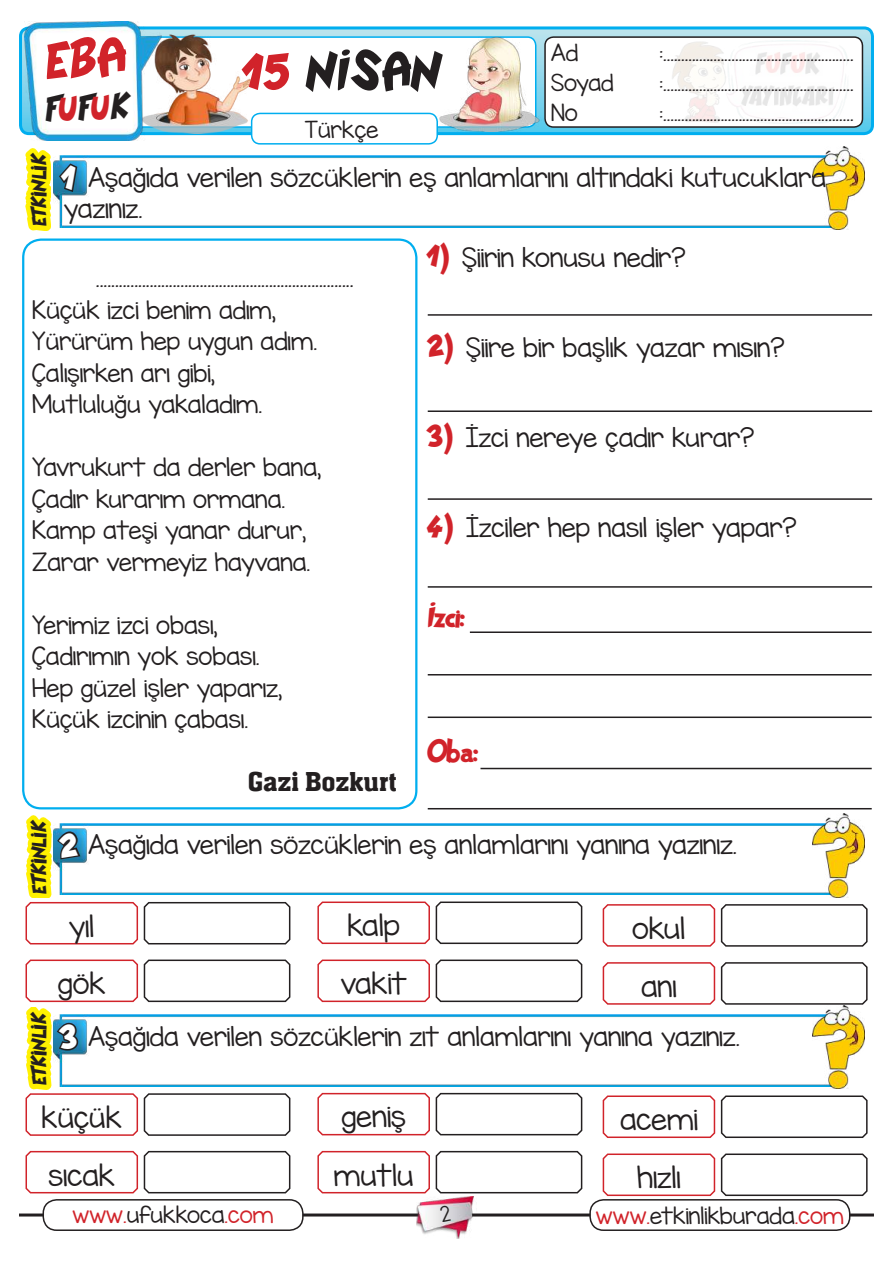
<style>
.page{position:relative;width:893px;height:1263px;background:#fff}
.page>*{position:absolute;margin:0;border:0;box-sizing:border-box;transform-origin:0 0}
.t1{font:54px "Pat Pa Cool";color:#231f20}
.t2{font:36px "Pat Pa Cool";color:#231f20}
.t3{font:36px "Pat Pa Cool";color:#fff}
.t4{font:33px "Pat Pa Cool";color:#d1232a}
.t5{font:27px/58.1px "KG Miss Kindergarten";color:#231f20;text-align:center}
.t6{font:27px "aka Chen";color:#231f20}
.t7{font:24px/31.5px "KG Miss Kindergarten";color:#231f20}
.t8{font:22.5px/31.5px "KG Miss Kindergarten";color:#231f20}
.t9{font:21px "KG Miss Kindergarten";color:#231f20}
.t10{font:21px "Pat Pa Cool";color:#231f20}
.t11{font:21px "KG Miss Kindergarten";color:#d1232a}
.s1{color:#d1232a}
.s2{font-size:30px}
.s3{font-family:"Pat Pa Cool";font-size:33px;color:#d1232a}
.s4{font-family:"Pat Pa Cool";font-size:36px;color:#fff}
.s5{color:#231f20}
</style>
<div class="page">
<svg style="left:22px;top:30px;width:849px;height:104px;background:#9bdaeb"></svg>
<div style="left:19px;top:26px;width:855px;height:109px;border:3px solid #00aeef;border-radius:9px"></div>
<div style="left:132px;top:37px;width:404px;height:90px;background:#fff;border-radius:9px"></div>
<img style="left:162px;top:30px;width:91px;height:104px">
<div style="left:252px;top:113px;width:185px;height:31px;background:#fff;border-radius:9px"></div>
<div style="left:251px;top:113px;width:187px;height:32px;border:2px solid #00aeef;border-radius:9px"></div>
<img style="left:25px;top:21px;width:137px;height:119px">
<div style="left:545px;top:37px;width:317px;height:90px;background:#fff;border-radius:9px"></div>
<div style="left:544px;top:36px;width:319px;height:92px;border:2px solid #231f20;border-radius:9px"></div>
<img style="left:672px;top:40px;width:176px;height:84px">
<img style="left:437px;top:37px;width:107px;height:95px">
<hr style="left:19px;top:1213px;width:855px;height:3px;background:#231f20">
<img style="left:417px;top:1196px;width:59px;height:43px">
<div style="left:43px;top:1200px;width:260px;height:30px;background:#fff;border-radius:14px"></div>
<div style="left:43px;top:1199px;width:261px;height:32px;border:2px solid #231f20;border-radius:14px"></div>
<div style="left:590px;top:1200px;width:260px;height:30px;background:#fff;border-radius:14px"></div>
<div style="left:589px;top:1199px;width:261px;height:32px;border:2px solid #231f20;border-radius:14px"></div>
<img style="left:53px;top:156px;width:759px;height:71px">
<img style="left:812px;top:146px;width:52px;height:83px">
<svg style="left:57px;top:162px;width:22px;height:32px"></svg>
<div style="left:26px;top:148px;width:25px;height:83px;background:#fff101"></div>
<div style="left:22px;top:238px;width:395px;height:571px;border:2px solid #00aeef;border-radius:18px"></div>
<hr style="left:428px;top:314px;width:444px;height:2px;background:#231f20">
<hr style="left:428px;top:410px;width:444px;height:2px;background:#231f20">
<hr style="left:428px;top:498px;width:444px;height:2px;background:#231f20">
<hr style="left:428px;top:586px;width:444px;height:2px;background:#231f20">
<hr style="left:470px;top:631px;width:402px;height:2px;background:#231f20">
<hr style="left:428px;top:674px;width:444px;height:1px;background:#231f20">
<hr style="left:428px;top:716px;width:444px;height:2px;background:#231f20">
<hr style="left:480px;top:768px;width:392px;height:1px;background:#231f20">
<hr style="left:428px;top:808px;width:444px;height:1px;background:#231f20">
<img style="left:53px;top:823px;width:759px;height:72px">
<img style="left:812px;top:814px;width:52px;height:83px">
<svg style="left:55px;top:806px;width:28px;height:55px"></svg>
<div style="left:26px;top:815px;width:25px;height:83px;background:#fff101"></div>
<svg style="left:25px;top:901px;width:266px;height:44px"></svg>
<svg style="left:25px;top:959px;width:266px;height:44px"></svg>
<svg style="left:317px;top:901px;width:266px;height:44px"></svg>
<svg style="left:317px;top:959px;width:266px;height:44px"></svg>
<svg style="left:602px;top:904px;width:266px;height:43px"></svg>
<svg style="left:602px;top:962px;width:266px;height:43px"></svg>
<img style="left:53px;top:1014px;width:759px;height:72px">
<img style="left:812px;top:1005px;width:52px;height:83px">
<svg style="left:55px;top:1020px;width:25px;height:32px"></svg>
<div style="left:26px;top:1007px;width:25px;height:83px;background:#fff101"></div>
<svg style="left:25px;top:1093px;width:266px;height:43px"></svg>
<svg style="left:25px;top:1150px;width:266px;height:44px"></svg>
<svg style="left:317px;top:1092px;width:266px;height:44px"></svg>
<svg style="left:317px;top:1150px;width:266px;height:44px"></svg>
<svg style="left:602px;top:1095px;width:266px;height:43px"></svg>
<svg style="left:602px;top:1153px;width:266px;height:44px"></svg>
<svg style="left:45px;top:33px;width:82px;height:46px"></svg>
<svg style="left:440px;top:1205px;width:11px;height:17px"></svg>
<h2 class="t2" style="left:45px;top:89px;width:87px;rotate:-2deg">F<span class="s1">U</span>F<span class="s1">U</span>K</h2>
<h1 class="t1" style="left:244px;top:41px;width:200px"><span class="s1">15</span> NISAN</h1>
<p class="t9" style="left:305px;top:116px;width:75px">Türkçe</p>
<p class="t9" style="left:551px;top:39px;width:29px">Ad</p>
<p class="t9" style="left:659px;top:39px;width:196px">:.....................................................</p>
<p class="t9" style="left:551px;top:69px;width:64px">Soyad</p>
<p class="t9" style="left:659px;top:69px;width:196px">:.....................................................</p>
<p class="t9" style="left:551px;top:99px;width:28px">No</p>
<p class="t9" style="left:659px;top:99px;width:196px">:.....................................................</p>
<p class="t10" style="left:27px;top:226px;width:76px;rotate:-90deg">ETK<span class="s2">i</span>NL<span class="s2">i</span>K</p>
<h2 class="t3" style="left:62px;top:157px;width:15px">1</h2>
<p class="t7" style="left:64px;top:161px;width:764px;text-indent:25px">Aşağıda verilen sözcüklerin eş anlamlarını altındaki kutucuklara yazınız.</p>
<p class="t7" style="left:428px;top:241px;width:259px"><span class="s3">1)</span> Şiirin konusu nedir?</p>
<p class="t8" style="left:32px;top:263px;width:323px;text-indent:64px">...................................................................<br>Küçük izci benim adım, Yürürüm hep uygun adım.<br>Çalışırken arı gibi,<br>Mutluluğu yakaladım.</p>
<p class="t8" style="left:32px;top:452px;width:291px">Yavrukurt da derler bana,<br>Çadır kurarım ormana.<br>Kamp ateşi yanar durur,<br>Zarar vermeyiz hayvana.</p>
<p class="t8" style="left:32px;top:609px;width:252px">Yerimiz izci obası,<br>Çadırımın yok sobası.<br>Hep güzel işler yaparız,<br>Küçük izcinin çabası.</p>
<p class="t6" style="left:248px;top:769px;width:150px">Gazi Bozkurt</p>
<p class="t7" style="left:428px;top:331px;width:358px"><span class="s3">2)</span> Şiire bir başlık yazar mısın?</p>
<p class="t7" style="left:428px;top:421px;width:328px"><span class="s3">3)</span> İzci nereye çadır kurar?</p>
<p class="t7" style="left:428px;top:511px;width:370px"><span class="s3">4)</span> İzciler hep nasıl işler yapar?</p>
<h3 class="t4" style="left:428px;top:597px;width:40px">Izci:</h3>
<h3 class="t4" style="left:428px;top:732px;width:54px">Oba:</h3>
<p class="t10" style="left:27px;top:894px;width:76px;rotate:-90deg">ETK<span class="s2">i</span>NL<span class="s2">i</span>K</p>
<p class="t7" style="left:60px;top:829px;width:678px"><span class="s4">2</span> Aşağıda verilen sözcüklerin eş anlamlarını yanına yazınız.</p>
<p class="t5" style="left:58px;top:897px;width:49px;line-height:57.6px">yıl gök</p>
<p class="t5" style="left:341px;top:896px;width:68px;text-align:left">kalp vakit</p>
<p class="t5" style="left:632px;top:899px;width:55px">okul anı</p>
<p class="t7" style="left:60px;top:1020px;width:681px"><span class="s4">3</span> Aşağıda verilen sözcüklerin zıt anlamlarını yanına yazınız.</p>
<p class="t10" style="left:27px;top:1085px;width:76px;rotate:-90deg">ETK<span class="s2">i</span>NL<span class="s2">i</span>K</p>
<p class="t5" style="left:42px;top:1088px;width:82px;line-height:57.6px;text-align:left">küçük sıcak</p>
<p class="t5" style="left:334px;top:1087px;width:81px;text-align:left">geniş mutlu</p>
<p class="t5" style="left:620px;top:1090px;width:79px">acemi hızlı</p>
<p class="t11" style="left:72px;top:1200px;width:203px">www.<span class="s5">ufukkoca</span>.com</p>
<p class="t9" style="left:596px;top:1201px;width:250px"><span class="s1">www.</span>etkinlikburada<span class="s1">.com</span></p>
</div>
